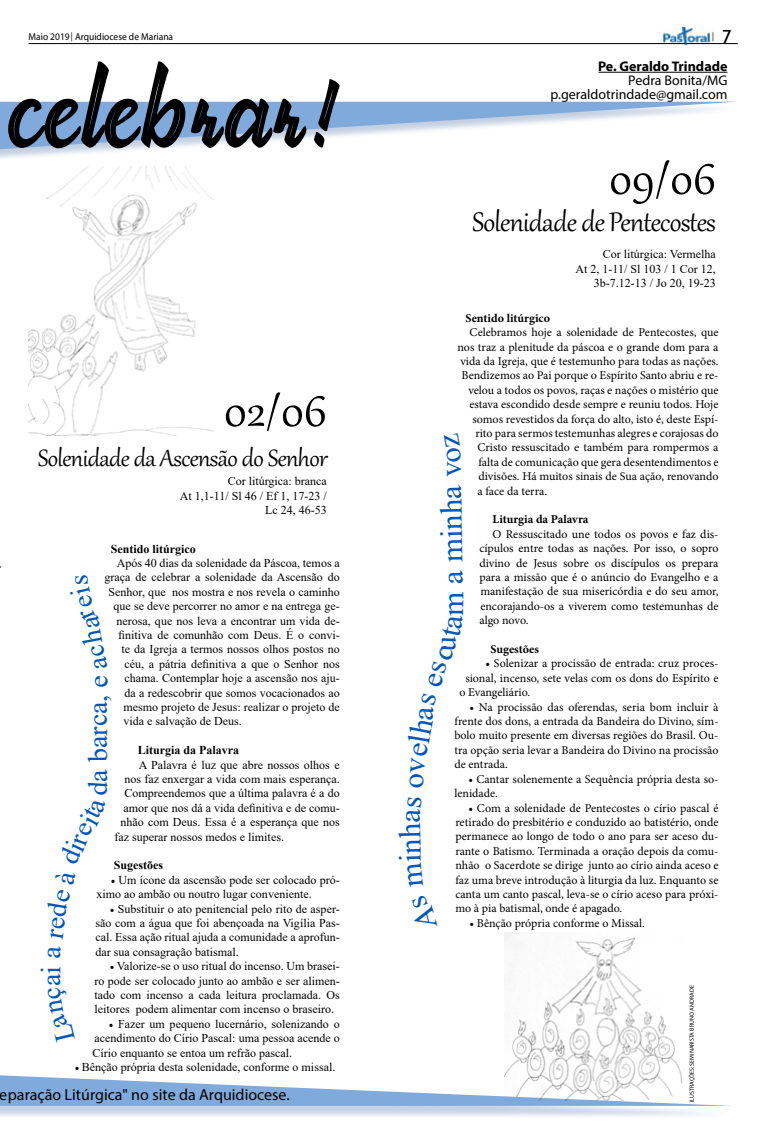
<style>
.page{position:relative;width:766px;height:1134px;background:#fff}
.page>*{position:absolute;margin:0;border:0;box-sizing:border-box;transform-origin:0 0}
.t1{font:98px "hadfieldstrip";letter-spacing:.05em;color:#000}
.t2{font:57px "Gabriola";color:#000}
.t3{font:33px "Gabriola";letter-spacing:-.02em;color:#000}
.t4{font:31px "Times New Roman";color:#0056ba}
.t5{font:29px "Gabriola";letter-spacing:-.02em;color:#000}
.t6{font:28px "Times New Roman";color:#0056ba}
.t7{font:17px "Geometric 212 BT";color:#000}
.t8{font:16px "Myriad Pro";color:#000}
.t9{font:14px/14px "Myriad Pro";color:#000;text-align:right}
.t10{font:700 14px "Myriad Pro";color:#000}
.t11{font:12px/14.4px "Minion Pro";color:#000;text-align:justify}
.t12{font:12px/14.4px "Times New Roman";color:#000;text-align:justify}
.t13{font:700 12px "Times New Roman";color:#000}
.t14{font:700 12px "Minion Pro";color:#000}
.t15{font:11px "PT Serif";color:#000;scale:.95 1}
.t16{font:10px "Myriad Pro";color:#000;scale:.95 1}
.t17{font:6px "Myriad Pro";color:#000}
.s1{font-family:"PT Serif";font-size:11px}
.s2{font-family:"Geometric 212 BT";font-size:17px;color:#fff}
.s3{font-family:"Minion Pro"}
</style>
<div class="page">
<hr style="left:28px;top:43px;width:709px;height:1px;background:#000">
<img style="left:660px;top:26px;width:73px;height:19px">
<img style="left:505px;top:933px;width:177px;height:142px">
<img style="left:29px;top:167px;width:184px;height:269px">
<div style="left:0;top:1077px;width:730px;height:42px;background:#003882;opacity:.48"></div>
<svg style="left:0;top:1075px;width:731px;height:31px"></svg>
<div style="left:0;top:104px;width:734px;height:58px;background:#003882;opacity:.48"></div>
<svg style="left:0;top:102px;width:734px;height:47px"></svg>
<hr style="left:598px;top:72px;width:129px;height:1px;background:#000">
<p class="t16" style="left:28px;top:31px;width:154px">Maio 2019<span class="s1">|</span> Arquidiocese de Mariana</p>
<p class="t15" style="left:711px;top:29px;width:21px">| <span class="s2">3</span></p>
<h3 class="t7" style="left:721px;top:25px;width:11px">7</h3>
<h1 class="t1" style="left:8px;top:37px;width:330px">celebrar!</h1>
<h2 class="t2" style="left:224px;top:373px;width:104px">02/06</h2>
<h3 class="t5" style="left:38px;top:439px;width:291px">Solenidade da Ascensão do Senhor</h3>
<h3 class="t6" style="left:31px;top:986px;width:22px;rotate:-90deg">ai</h3>
<p class="t12" style="left:180px;top:474px;width:148px;text-align:right">Cor litúrgica: branca<br>At 1,1-11/ Sl 46 / Ef 1, 17-23 /<br>Lc 24, 46-53</p>
<p class="t13" style="left:111px;top:540px;width:87px">Sentido litúrgico</p>
<p class="t12" style="left:117px;top:555px;width:224px">Após 40 dias da solenidade da Páscoa, temos a</p>
<p class="t12" style="left:104px;top:570px;width:237px">graça de celebrar a solenidade da Ascensão do</p>
<p class="t12" style="left:108px;top:584px;width:232px">Senhor, que nos mostra e nos revela o caminho</p>
<p class="t12" style="left:113px;top:598px;width:227px">que se deve percorrer no amor e na entrega ge-</p>
<p class="t12" style="left:116px;top:613px;width:225px">nerosa, que nos leva a encontrar um vida de-</p>
<p class="t12" style="left:118px;top:627px;width:223px">finitiva de comunhão com Deus. É o convi-</p>
<p class="t12" style="left:121px;top:642px;width:220px">te da Igreja a termos nossos olhos postos no</p>
<p class="t12" style="left:124px;top:656px;width:216px">céu, a pátria definitiva a que o Senhor nos</p>
<p class="t12" style="left:124px;top:670px;width:217px">chama. Contemplar hoje a ascensão nos aju-</p>
<p class="t12" style="left:124px;top:685px;width:217px">da a redescobrir que somos vocacionados ao</p>
<p class="t12" style="left:123px;top:699px;width:218px">mesmo projeto de Jesus: realizar o projeto de</p>
<p class="t12" style="left:123px;top:714px;width:120px">vida e salvação de Deus.</p>
<p class="t13" style="left:138px;top:741px;width:103px">Liturgia da Palavra</p>
<p class="t12" style="left:139px;top:757px;width:202px">A Palavra é luz que abre nossos olhos e</p>
<p class="t12" style="left:124px;top:771px;width:217px">nos faz enxergar a vida com mais esperança.</p>
<p class="t12" style="left:124px;top:786px;width:217px">Compreendemos que a última palavra é a do</p>
<p class="t12" style="left:123px;top:800px;width:218px">amor que nos dá a vida definitiva e de comu-</p>
<p class="t12" style="left:120px;top:814px;width:220px">nhão com Deus. Essa é a esperança que nos</p>
<p class="t12" style="left:114px;top:829px;width:171px">faz superar nossos medos e limites.</p>
<p class="t13" style="left:114px;top:857px;width:51px">Sugestões</p>
<p class="t12" style="left:96px;top:872px;width:245px;text-indent:14px"><span class="s3">•</span> Um ícone da ascensão pode ser colocado pró&shy;ximo ao ambão ou noutro lugar conveniente.</p>
<p class="t12" style="left:95px;top:901px;width:246px;text-indent:14px"><span class="s3">•</span> Substituir o ato penitencial pelo rito de asper&shy;são com a água que foi abençoada na Vigília Pas&shy;cal. Essa ação ritual ajuda a comunidade a aprofun&shy;dar sua consagração batismal.</p>
<p class="t12" style="left:94px;top:958px;width:247px;text-indent:15px"><span class="s3">•</span> Valorize-se o uso ritual do incenso. Um brasei&shy;ro pode ser colocado junto ao ambão e ser alimen&shy;tado com incenso a cada leitura proclamada. Os leitores podem alimentar com incenso o braseiro.</p>
<p class="t12" style="left:92px;top:1016px;width:249px;text-indent:16px"><span class="s3">•</span> Fazer um pequeno lucernário, solenizando o acendimento do Círio Pascal: uma pessoa acende o Círio enquanto se entoa um refrão pascal.</p>
<p class="t12" style="left:75px;top:1059px;width:262px"><span class="s3">•</span> Bênção própria desta solenidade, conforme o missal.</p>
<h3 class="t6" style="left:78px;top:781px;width:89px;rotate:-90deg">a barca,</h3>
<h3 class="t8" style="left:0;top:1084px;width:291px">eparação Litúrgica" no site da Arquidiocese.</h3>
<p class="t10" style="left:598px;top:57px;width:131px">Pe. Geraldo Trindade</p>
<p class="t9" style="left:550px;top:73px;width:178px">Pedra Bonita/MG p.geraldotrindade@gmail.com</p>
<h2 class="t2" style="left:609px;top:141px;width:108px">09/06</h2>
<h3 class="t3" style="left:472px;top:201px;width:245px">Solenidade de Pentecostes</h3>
<p class="t12" style="left:575px;top:247px;width:142px;text-align:right">Cor litúrgica: Vermelha<br>At 2, 1-11/ Sl 103 / 1 Cor 12,<br>3b-7.12-13 / Jo 20, 19-23</p>
<p class="t14" style="left:465px;top:310px;width:86px">Sentido litúrgico</p>
<p class="t11" style="left:469px;top:325px;width:250px">Celebramos hoje a solenidade de Pentecostes, que</p>
<p class="t11" style="left:457px;top:340px;width:263px">nos traz a plenitude da páscoa e o grande dom para a</p>
<p class="t11" style="left:460px;top:354px;width:260px">vida da Igreja, que é testemunho para todas as nações.</p>
<p class="t11" style="left:461px;top:368px;width:259px">Bendizemos ao Pai porque o Espírito Santo abriu e re-</p>
<p class="t11" style="left:468px;top:383px;width:252px">velou a todos os povos, raças e nações o mistério que</p>
<p class="t11" style="left:469px;top:397px;width:250px">estava escondido desde sempre e reuniu todos. Hoje</p>
<p class="t11" style="left:472px;top:412px;width:247px">somos revestidos da força do alto, isto é, deste Espí-</p>
<p class="t11" style="left:475px;top:426px;width:244px">rito para sermos testemunhas alegres e corajosas do</p>
<p class="t11" style="left:477px;top:440px;width:242px">Cristo ressuscitado e também para rompermos a</p>
<p class="t11" style="left:478px;top:455px;width:241px">falta de comunicação que gera desentendimentos e</p>
<p class="t11" style="left:478px;top:469px;width:242px">divisões. Há muitos sinais de Sua ação, renovando</p>
<p class="t11" style="left:477px;top:484px;width:71px">a face da terra.</p>
<p class="t14" style="left:492px;top:511px;width:97px">Liturgia da Palavra</p>
<p class="t11" style="left:479px;top:527px;width:241px;text-indent:13px">O Ressuscitado une todos os povos e faz dis&shy;cípulos entre todas as nações. Por isso, o sopro divino de Jesus sobre os discípulos os prepara para a missão que é o anúncio do Evangelho e a manifestação de sua misericórdia e do seu amor, encorajando-os a viverem como testemunhas de algo novo.</p>
<p class="t14" style="left:490px;top:641px;width:50px">Sugestões</p>
<p class="t11" style="left:485px;top:656px;width:234px">• Solenizar a procissão de entrada: cruz proces-</p>
<p class="t11" style="left:465px;top:671px;width:255px">sional, incenso, sete velas com os dons do Espírito e</p>
<p class="t11" style="left:459px;top:685px;width:72px">o Evangeliário.</p>
<p class="t11" style="left:454px;top:700px;width:266px;text-indent:15px">• Na procissão das oferendas, seria bom incluir à frente dos dons, a entrada da Bandeira do Divino, sím&shy;bolo muito presente em diversas regiões do Brasil. Ou&shy;tra opção seria levar a Bandeira do Divino na procissão de entrada.</p>
<p class="t11" style="left:454px;top:772px;width:266px;text-indent:14px">• Cantar solenemente a Sequência própria desta so&shy;lenidade.</p>
<p class="t11" style="left:455px;top:800px;width:265px;text-indent:13px">• Com a solenidade de Pentecostes o círio pascal é retirado do presbitério e conduzido ao batistério, onde permanece ao longo de todo o ano para ser aceso du&shy;rante o Batismo. Terminada a oração depois da comu&shy;nhão o Sacerdote se dirige junto ao círio ainda aceso e faz uma breve introdução à liturgia da luz. Enquanto se canta um canto pascal, leva-se o círio aceso para próxi&shy;mo à pia batismal, onde é apagado.</p>
<p class="t11" style="left:469px;top:916px;width:177px">• Bênção própria conforme o Missal.</p>
<h3 class="t4" style="left:430px;top:563px;width:79px;rotate:-91deg">minha</h3>
<p class="t17" style="left:688px;top:1102px;width:118px;rotate:-90deg">ILUSTRAÇÕES: SEMINARISTA BRUNO ANDRADE</p>
</div>
